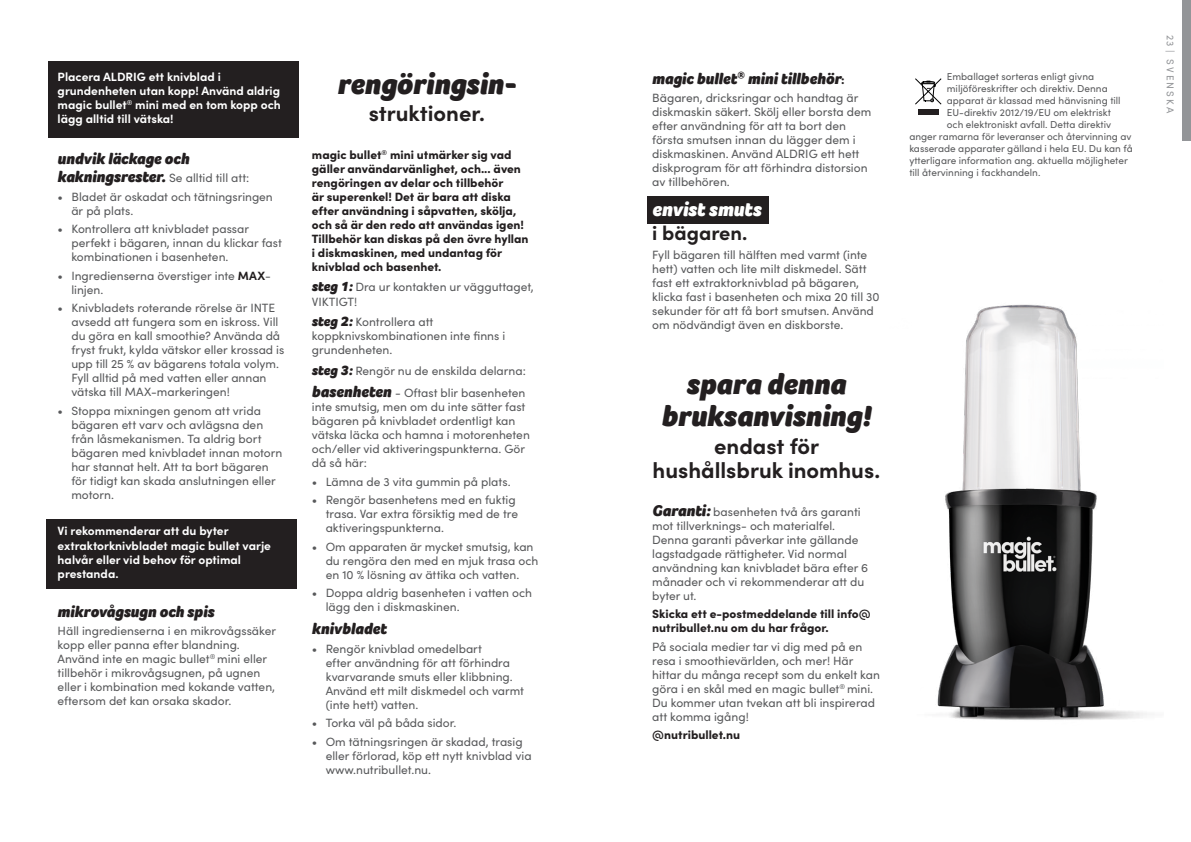
<style>
.page{position:relative;width:1191px;height:842px;background:#fff}
.page>*{position:absolute;margin:0;border:0;box-sizing:border-box;transform-origin:0 0}
.t1{font:italic 900 30px/32px "Foco";color:#231f20;text-align:center}
.t2{font:700 22px/24px "Sofia Pro";color:#231f20;text-align:center}
.t3{font:italic 900 20px "Foco";color:#fff}
.t4{font:700 20px "Sofia Pro";color:#231f20}
.t5{font:italic 900 16px "Foco";color:#231f20}
.t6{font:12px/14px "Sofia Pro";color:#58595b}
.t7{font:900 12px/14px "Sofia Pro";color:#231f20}
.t8{font:700 12px/14px "Sofia Pro";color:#fff}
.t9{font:10px "Sofia Pro";color:#58595b}
.t10{font:10px "Sofia Pro";letter-spacing:.21em;color:#939598}
.s1{font-family:"Foco";font-weight:900;font-style:italic;font-size:16px;color:#231f20}
.s2{font-weight:700;color:#231f20}
.s3{font-family:"Foco";font-weight:900;font-style:italic;font-size:14px;color:#231f20}
.s4{font-family:"Sofia Pro";font-style:normal;font-size:12px}
</style>
<div class="page">
<div style="left:647px;top:196px;width:121px;height:27px;background:#231f20"></div>
<img style="left:937px;top:304px;width:210px;height:416px">
<div style="left:46px;top:520px;width:251px;height:69px;background:#231f20"></div>
<div style="left:48px;top:61px;width:251px;height:77px;background:#231f20"></div>
<div style="left:1183px;top:0;width:8px;height:140px;background:#939598"></div>
<div style="left:918px;top:109px;width:20px;height:5px;background:#231f20"></div>
<svg style="left:915px;top:78px;width:26px;height:26px"></svg>
<p class="t8" style="left:58px;top:69px;width:225px">Placera ALDRIG ett knivblad i grundenheten utan kopp! Använd aldrig magic bullet<sup>®</sup> mini med en tom kopp och lägg alltid till vätska!</p>
<h3 class="t5" style="left:58px;top:148px;width:133px">undvik läckage och</h3>
<p class="t6" style="left:58px;top:170px;width:193px"><span class="s1">kakningsrester.</span> Se alltid till att:</p>
<p class="t6" style="left:71px;top:189px;width:203px;text-indent:-14px">• Bladet är oskadat och tätningsringen är på plats.</p>
<p class="t6" style="left:71px;top:221px;width:212px;text-indent:-14px">• Kontrollera att knivbladet passar perfekt i bägaren, innan du klickar fast kombinationen i basenheten.</p>
<p class="t6" style="left:71px;top:268px;width:201px;text-indent:-14px">• Ingredienserna överstiger inte <span class="s2">MAX&shy;</span>linjen.</p>
<p class="t6" style="left:71px;top:300px;width:214px;text-indent:-14px">• Knivbladets roterande rörelse är INTE avsedd att fungera som en iskross. Vill du göra en kall smoothie? Använda då fryst frukt, kylda vätskor eller krossad is upp till 25 % av bägarens totala volym.<br>Fyll alltid på med vatten eller annan vätska till MAX-markeringen!</p>
<p class="t6" style="left:71px;top:403px;width:212px;text-indent:-14px">• Stoppa mixningen genom att vrida bägaren ett varv och avlägsna den från låsmekanismen. Ta aldrig bort bägaren med knivbladet innan motorn har stannat helt. Att ta bort bägaren för tidigt kan skada anslutningen eller motorn.</p>
<p class="t8" style="left:58px;top:523px;width:215px">Vi rekommenderar att du byter extraktorknivbladet magic bullet varje halvår eller vid behov för optimal prestanda.</p>
<h3 class="t5" style="left:58px;top:601px;width:158px">mikrovågsugn och spis</h3>
<p class="t6" style="left:58px;top:623px;width:220px">Häll ingredienserna i en mikrovågssäker kopp eller panna efter blandning.<br>Använd inte en magic bullet<sup>®</sup> mini eller tillbehör i mikrovågsugnen, på ugnen eller i kombination med kokande vatten, eftersom det kan orsaka skador.</p>
<h1 class="t1" style="left:337px;top:67px;width:180px">rengöringsin-</h1>
<h2 class="t2" style="left:369px;top:99px;width:118px">struktioner.</h2>
<p class="t7" style="left:312px;top:147px;width:218px">magic bullet<sup>®</sup> mini utmärker sig vad gäller användarvänlighet, och... även rengöringen av delar och tillbehör<br>är superenkel! Det är bara att diska efter användning i såpvatten, skölja, och så är den redo att användas igen!<br>Tillbehör kan diskas på den övre hyllan i diskmaskinen, med undantag för knivblad och basenhet.</p>
<p class="t6" style="left:312px;top:280px;width:223px"><span class="s3">steg 1:</span> Dra ur kontakten ur vägguttaget,<br>VIKTIGT!</p>
<p class="t6" style="left:312px;top:314px;width:195px"><span class="s3">steg 2:</span> Kontrollera att koppknivskombinationen inte finns i grundenheten.</p>
<p class="t6" style="left:312px;top:358px;width:215px;line-height:22.6px"><span class="s3">steg 3:</span> Rengör nu de enskilda delarna: <span class="s1">basenheten</span> - Oftast blir basenheten</p>
<p class="t6" style="left:312px;top:399px;width:219px">inte smutsig, men om du inte sätter fast bägaren på knivbladet ordentligt kan vätska läcka och hamna i motorenheten och/eller vid aktiveringspunkterna. Gör då så här:</p>
<p class="t6" style="left:312px;top:474px;width:200px">• Lämna de 3 vita gummin på plats.</p>
<p class="t6" style="left:326px;top:492px;width:194px;text-indent:-14px">• Rengör basenhetens med en fuktig trasa. Var extra försiktig med de tre aktiveringspunkterna.</p>
<p class="t6" style="left:326px;top:539px;width:214px;text-indent:-14px">• Om apparaten är mycket smutsig, kan du rengöra den med en mjuk trasa och en 10 % lösning av ättika och vatten.</p>
<p class="t6" style="left:326px;top:586px;width:208px;text-indent:-14px">• Doppa aldrig basenheten i vatten och lägg den i diskmaskinen.</p>
<h3 class="t5" style="left:312px;top:618px;width:76px">knivbladet</h3>
<p class="t6" style="left:326px;top:641px;width:200px;text-indent:-14px">• Rengör knivblad omedelbart<br>efter användning för att förhindra kvarvarande smuts eller klibbning.<br>Använd ett milt diskmedel och varmt (inte hett) vatten.</p>
<p class="t6" style="left:312px;top:715px;width:146px">• Torka väl på båda sidor.</p>
<p class="t6" style="left:326px;top:734px;width:207px;text-indent:-14px">• Om tätningsringen är skadad, trasig eller förlorad, köp ett nytt knivblad via www.nutribullet.nu.</p>
<h3 class="t5" style="left:652px;top:68px;width:194px">magic bullet<sup>®</sup> mini tillbehör<span class="s4">:</span></h3>
<p class="t6" style="left:652px;top:90px;width:221px">Bägaren, dricksringar och handtag är diskmaskin säkert. Skölj eller borsta dem efter användning för att ta bort den första smutsen innan du lägger dem i diskmaskinen. Använd ALDRIG ett hett diskprogram för att förhindra distorsion av tillbehören.</p>
<h3 class="t3" style="left:652px;top:196px;width:111px">envist smuts</h3>
<h3 class="t4" style="left:652px;top:218px;width:97px">i bägaren.</h3>
<p class="t6" style="left:652px;top:247px;width:229px">Fyll bägaren till hälften med varmt (inte hett) vatten och lite milt diskmedel. Sätt fast ett extraktorknivblad på bägaren, klicka fast i basenheten och mixa 20 till 30 sekunder för att få bort smutsen. Använd om nödvändigt även en diskborste.</p>
<h1 class="t1" style="left:661px;top:367px;width:211px">spara denna bruksanvisning!</h1>
<h2 class="t2" style="left:652px;top:433px;width:229px">endast för hushållsbruk inomhus.</h2>
<p class="t6" style="left:652px;top:504px;width:217px"><span class="s1">Garanti:</span> basenheten två års garanti mot tillverknings- och materialfel.<br>Denna garanti påverkar inte gällande lagstadgade rättigheter. Vid normal användning kan knivbladet bära efter 6 månader och vi rekommenderar att du byter ut.</p>
<p class="t7" style="left:652px;top:606px;width:220px">Skicka ett e-postmeddelande till info@ nutribullet.nu om du har frågor.</p>
<p class="t6" style="left:652px;top:639px;width:229px">På sociala medier tar vi dig med på en resa i smoothievärlden, och mer! Här hittar du många recept som du enkelt kan göra i en skål med en magic bullet<sup>®</sup> mini.<br>Du kommer utan tvekan att bli inspirerad att komma igång!</p>
<p class="t7" style="left:652px;top:727px;width:89px">@nutribullet.nu</p>
<p class="t9" style="left:946px;top:69px;width:149px">Emballaget sorteras enligt givna</p>
<p class="t9" style="left:946px;top:81px;width:162px">miljöföreskrifter och direktiv. Denna</p>
<p class="t9" style="left:946px;top:93px;width:175px">apparat är klassad med hänvisning till</p>
<p class="t9" style="left:946px;top:105px;width:165px">EU-direktiv 2012/19/EU om elektriskt</p>
<p class="t9" style="left:946px;top:117px;width:166px">och elektroniskt avfall. Detta direktiv</p>
<p class="t9" style="left:909px;top:129px;width:224px">anger ramarna för leveranser och återvinning av</p>
<p class="t9" style="left:909px;top:141px;width:225px">kasserade apparater gälland i hela EU. Du kan få</p>
<p class="t9" style="left:909px;top:153px;width:220px">ytterligare information ang. aktuella möjligheter</p>
<p class="t9" style="left:909px;top:165px;width:133px">till återvinning i fackhandeln.</p>
<p class="t10" style="left:1177px;top:35px;width:79px;rotate:90deg">23 | SVENSKA</p>
</div>
